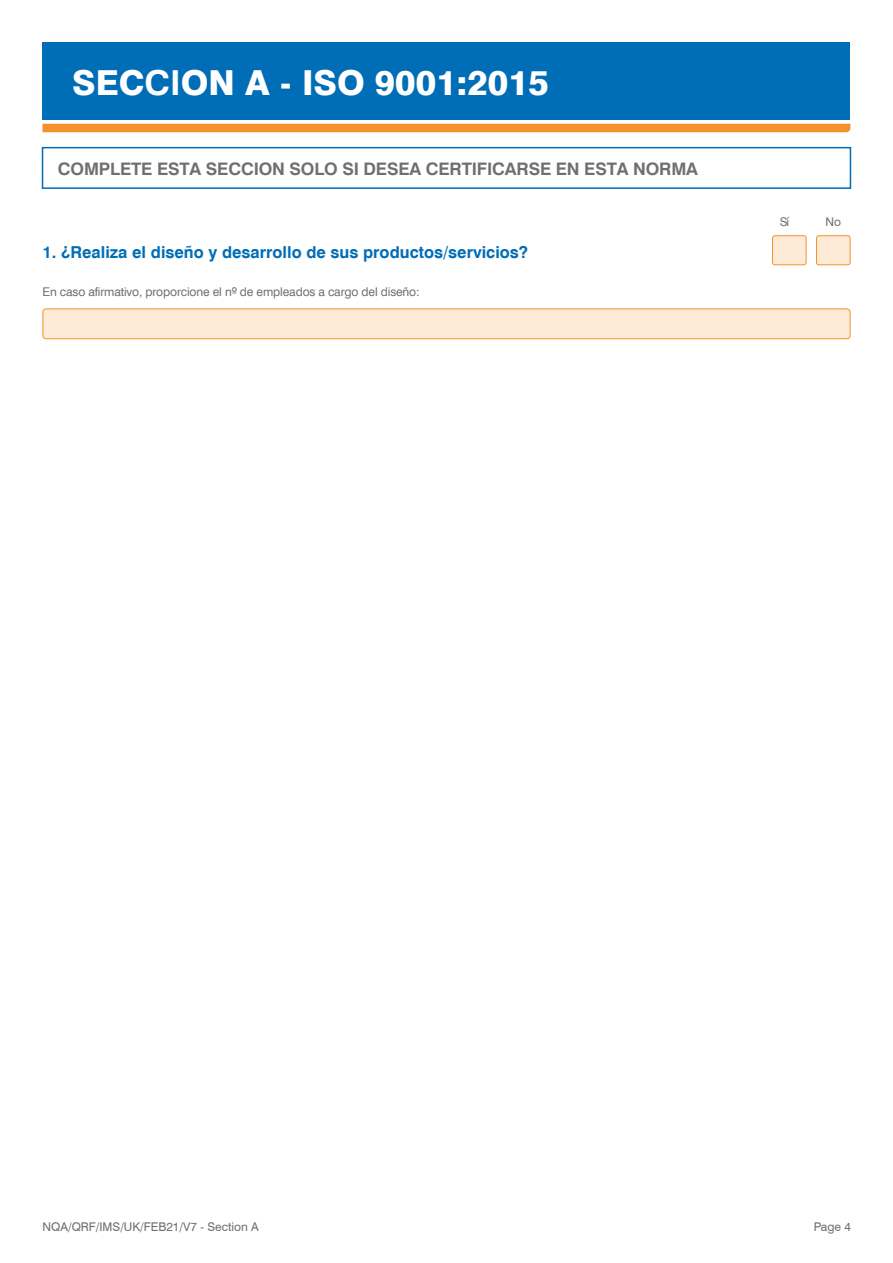
<style>
.page{position:relative;width:893px;height:1263px;background:#fff}
.page>*{position:absolute;margin:0;border:0;box-sizing:border-box;transform-origin:0 0}
.t1{font:800 34.5px "Swiss 721 BT";color:#fff}
.t2{font:700 17.25px "Swiss 721 BT";letter-spacing:-.01em;color:#706f6f}
.t3{font:700 16.5px "Swiss 721 BT";color:#006db7}
.t4{font:12px "Swiss 721 BT";letter-spacing:-.01em;color:#706f6f}
.s1{font-weight:700}
</style>
<div class="page">
<div style="left:43px;top:124px;width:807px;height:8px;background:#f3912d"></div>
<div style="left:43px;top:43px;width:807px;height:77px;background:#006db7"></div>
<div style="left:42px;top:147px;width:809px;height:42px;border:2px solid #006db7"></div>
<div style="left:772px;top:236px;width:34px;height:29px;background:#feebd7;border-radius:2px"></div>
<div style="left:772px;top:235px;width:34px;height:30px;border:1px solid #f3912d;border-radius:2px"></div>
<div style="left:816px;top:236px;width:34px;height:29px;background:#feebd7;border-radius:2px"></div>
<div style="left:816px;top:235px;width:34px;height:30px;border:1px solid #f3912d;border-radius:2px"></div>
<div style="left:43px;top:309px;width:807px;height:30px;background:#feebd7;border-radius:3px"></div>
<div style="left:43px;top:308px;width:807px;height:31px;border:1px solid #f3912d;border-radius:3px"></div>
<h1 class="t1" style="left:72px;top:62px;width:478px">SEC<span class="s1">CI</span>ON A - ISO 9001:2015</h1>
<h2 class="t2" style="left:58px;top:159px;width:642px">COMPLETE ESTA SECCION SOLO SI DESEA CERTIFICARSE EN ESTA NORMA</h2>
<h3 class="t3" style="left:43px;top:242px;width:487px">1. ¿Realiza el diseño y desarrollo de sus productos/servicios?</h3>
<p class="t4" style="left:43px;top:284px;width:379px">En caso afirmativo, proporcione el nº de empleados a cargo del diseño:</p>
<p class="t4" style="left:780px;top:215px;width:11px">Sí</p>
<p class="t4" style="left:826px;top:214px;width:17px">No</p>
<p class="t4" style="left:43px;top:1219px;width:218px">NQA/QRF/IMS/UK/FEB21/V7 - Section A</p>
<p class="t4" style="left:814px;top:1219px;width:39px">Page 4</p>
</div>
